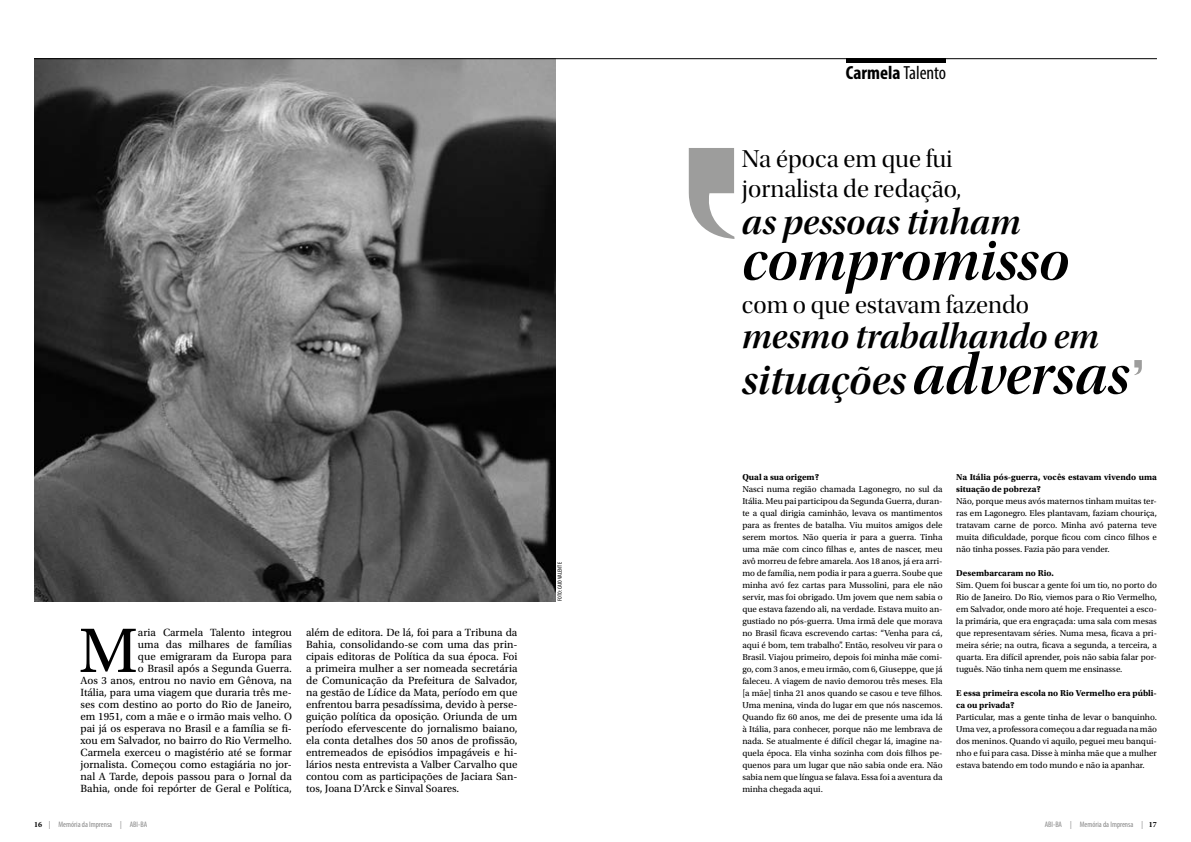
<style>
.page{position:relative;width:1191px;height:842px;background:#fff}
.page>*{position:absolute;margin:0;border:0;box-sizing:border-box;transform-origin:0 0}
.t1{font:66.1px "Utopia Std";color:#000}
.t2{font:58.8px "Utopia Std Semibold Disp It";color:#000}
.t3{font:43px "Utopia Std Semibold Disp It";letter-spacing:.005em;color:#000}
.t4{font:37px "Utopia Std Semibold Disp It";letter-spacing:.005em;color:#000}
.t5{font:36px "Utopia Std Semibold Disp It";color:#000}
.t6{font:25.5px/30px "Utopia Std Disp";color:#000}
.t7{font:700 condensed 19px "Myriad Pro";color:#000}
.t8{font:11px/12px "Utopia Std";color:#000;text-align:right}
.t9{font:9px/12px "Utopia Std";color:#000;text-align:justify}
.t10{font:700 9px/12px "Utopia Std";color:#000}
.t11{font:condensed 8px "Myriad Pro";color:#878787}
.t12{font:condensed 6px "Myriad Pro";letter-spacing:.02em;color:#000}
.s1{font-weight:400}
.s2{font-size:58.8px}
.s3{font-family:"Minion Pro";font-weight:700;font-stretch:normal;color:#000}
</style>
<div class="page">
<img style="left:34px;top:59px;width:522px;height:542px">
<svg style="left:689px;top:148px;width:45px;height:91px"></svg>
<svg style="left:1134px;top:360px;width:7px;height:15px"></svg>
<hr style="left:846px;top:58px;width:99px;height:4px;background:#000">
<hr style="left:34px;top:58px;width:1123px;height:1px;background:#000">
<h3 class="t7" style="left:846px;top:61px;width:102px">Carmela <span class="s1">Talento</span></h3>
<p class="t8" style="left:81px;top:627px;width:213px">aria Carmela Talento integrou<br>uma das milhares de famílias<br>que emigraram da Europa para<br>o Brasil após a Segunda Guerra.<br>Aos 3 anos, entrou no navio em Gênova, na Itália, para uma viagem que duraria três me&shy;ses com destino ao porto do Rio de Janeiro, em 1951, com a mãe e o irmão mais velho. O pai já os esperava no Brasil e a família se fi&shy;xou em Salvador, no bairro do Rio Vermelho.<br>Carmela exerceu o magistério até se formar jornalista. Começou como estagiária no jor&shy;nal A Tarde, depois passou para o Jornal da Bahia, onde foi repórter de Geral e Política,</p>
<p class="t8" style="left:306px;top:627px;width:213px;text-align:justify">além de editora. De lá, foi para a Tribuna da Bahia, consolidando-se com uma das prin&shy;cipais editoras de Política da sua época. Foi a primeira mulher a ser nomeada secretária de Comunicação da Prefeitura de Salvador, na gestão de Lídice da Mata, período em que enfrentou barra pesadíssima, devido à perse&shy;guição política da oposição. Oriunda de um período efervescente do jornalismo baiano, ela conta detalhes dos 50 anos de profissão, entremeados de episódios impagáveis e hi&shy;lários nesta entrevista a Valber Carvalho que contou com as participações de Jaciara San&shy;tos, Joana D’Arck e Sinval Soares.</p>
<h1 class="t1" style="left:79px;top:615px;width:61px">M</h1>
<p class="t12" style="left:556px;top:601px;width:40px;rotate:-90deg">FOTO: CAIO VALENTE</p>
<h3 class="t6" style="left:742px;top:144px;width:221px">Na época em que fui jornalista de redação,</h3>
<h3 class="t4" style="left:742px;top:202px;width:280px">as pessoas tinham</h3>
<h2 class="t2" style="left:742px;top:229px;width:328px">compromisso</h2>
<h3 class="t6" style="left:742px;top:290px;width:289px">com o que estavam fazendo</h3>
<h3 class="t5" style="left:742px;top:316px;width:358px">mesmo trabalhando em</h3>
<h3 class="t3" style="left:742px;top:356px;width:388px">situações<span class="s2">adversas</span></h3>
<p class="t10" style="left:742px;top:471px;width:78px">Qual a sua origem?</p>
<p class="t9" style="left:742px;top:483px;width:202px">Nasci numa região chamada Lagonegro, no sul da Itália. Meu pai participou da Segunda Guerra, duran&shy;te a qual dirigia caminhão, levava os mantimentos para as frentes de batalha. Viu muitos amigos dele serem mortos. Não queria ir para a guerra. Tinha uma mãe com cinco filhas e, antes de nascer, meu avô morreu de febre amarela. Aos 18 anos, já era arri&shy;mo de família, nem podia ir para a guerra. Soube que minha avó fez cartas para Mussolini, para ele não servir, mas foi obrigado. Um jovem que nem sabia o que estava fazendo ali, na verdade. Estava muito an&shy;gustiado no pós-guerra. Uma irmã dele que morava no Brasil ficava escrevendo cartas: “Venha para cá, aqui é bom, tem trabalho”. Então, resolveu vir para o Brasil. Viajou primeiro, depois foi minha mãe comi&shy;go, com 3 anos, e meu irmão, com 6, Giuseppe, que já faleceu. A viagem de navio demorou três meses. Ela [a mãe] tinha 21 anos quando se casou e teve filhos.<br>Uma menina, vinda do lugar em que nós nascemos.<br>Quando fiz 60 anos, me dei de presente uma ida lá à Itália, para conhecer, porque não me lembrava de nada. Se atualmente é difícil chegar lá, imagine na&shy;quela época. Ela vinha sozinha com dois filhos pe&shy;quenos para um lugar que não sabia onde era. Não sabia nem que língua se falava. Essa foi a aventura da minha chegada aqui.</p>
<p class="t10" style="left:956px;top:471px;width:202px">Na Itália pós-guerra, vocês estavam vivendo uma situação de pobreza?</p>
<p class="t9" style="left:956px;top:495px;width:202px">Não, porque meus avós maternos tinham muitas ter&shy;ras em Lagonegro. Eles plantavam, faziam chouriça, tratavam carne de porco. Minha avó paterna teve muita dificuldade, porque ficou com cinco filhos e não tinha posses. Fazia pão para vender.</p>
<p class="t10" style="left:956px;top:567px;width:99px">Desembarcaram no Rio.</p>
<p class="t9" style="left:956px;top:579px;width:202px">Sim. Quem foi buscar a gente foi um tio, no porto do Rio de Janeiro. Do Rio, viemos para o Rio Vermelho, em Salvador, onde moro até hoje. Frequentei a esco&shy;la primária, que era engraçada: uma sala com mesas que representavam séries. Numa mesa, ficava a pri&shy;meira série; na outra, ficava a segunda, a terceira, a quarta. Era difícil aprender, pois não sabia falar por&shy;tuguês. Não tinha nem quem me ensinasse.</p>
<p class="t10" style="left:956px;top:687px;width:202px">E essa primeira escola no Rio Vermelho era públi&shy;ca ou privada?</p>
<p class="t9" style="left:956px;top:711px;width:202px">Particular, mas a gente tinha de levar o banquinho.<br>Uma vez, a professora começou a dar reguada na mão dos meninos. Quando vi aquilo, peguei meu banqui&shy;nho e fui para casa. Disse à minha mãe que a mulher estava batendo em todo mundo e não ia apanhar.</p>
<p class="t11" style="left:34px;top:820px;width:115px"><span class="s3">16</span> | Memória da Imprensa | ABI-BA</p>
<p class="t11" style="left:1044px;top:820px;width:114px">ABI-BA | Memória da Imprensa | <span class="s3">17</span></p>
</div>
